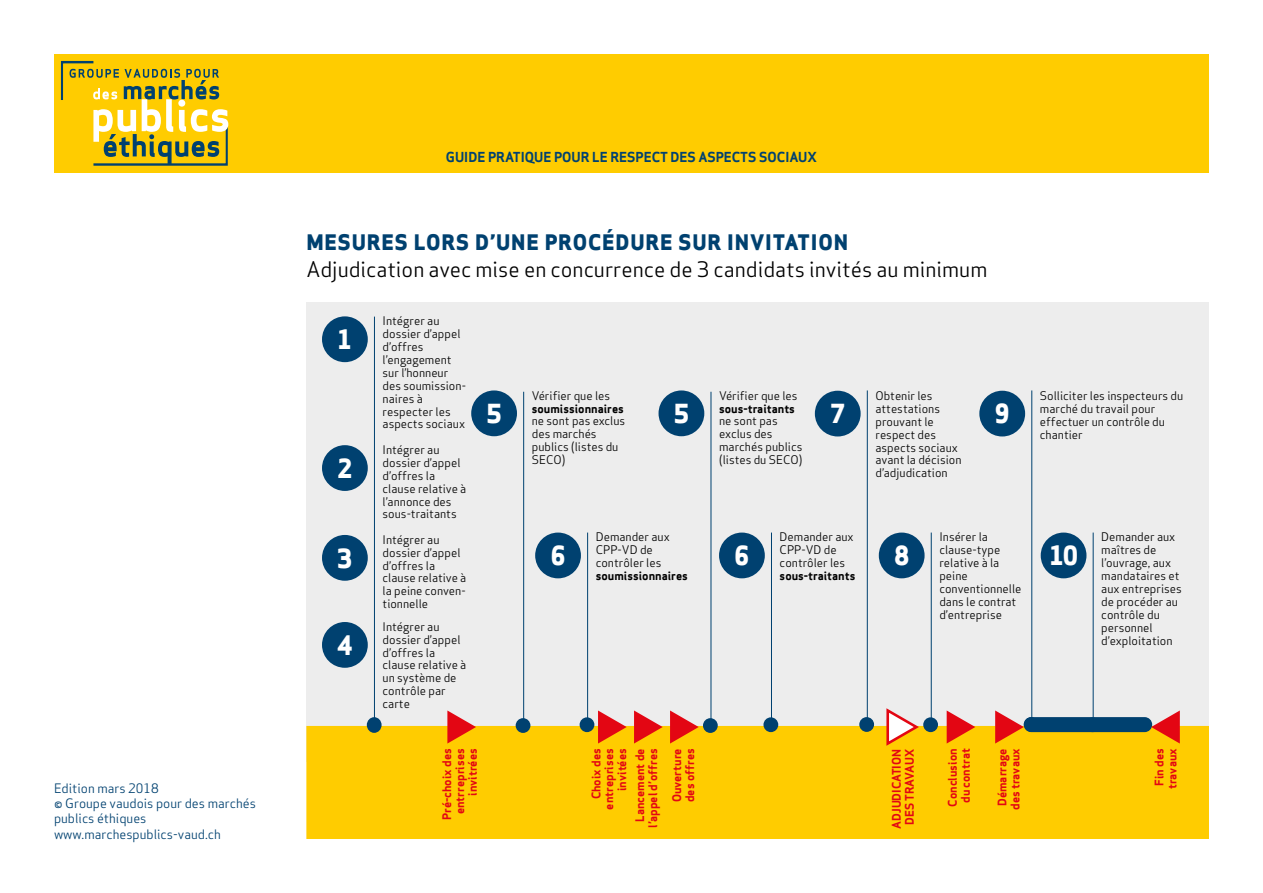
<style>
.page{position:relative;width:1263px;height:893px;background:#fff}
.page>*{position:absolute;margin:0;border:0;box-sizing:border-box;transform-origin:0 0}
.t1{font:800 25.65px "Apex Sans";color:#fff}
.t2{font:20.85px "Apex Sans";color:#000}
.t3{font:800 20.85px "Apex Sans";letter-spacing:.04em;color:#004170}
.t4{font:700 13.5px "Apex Sans";color:#004170}
.t5{font:12.75px/15.3px "Apex Sans";color:#004170}
.t6{font:11.7px/12.9px "Apex Sans";color:#000}
.t7{font:700 11.7px/12.9px "Apex Sans";color:#e30613;text-align:center}
.t8{font:700 11.7px "Apex Sans";color:#000}
</style>
<div class="page">
<div style="left:54px;top:54px;width:1155px;height:119px;background:#fc0"></div>
<svg style="left:61px;top:61px;width:167px;height:105px"></svg>
<div style="left:306px;top:302px;width:903px;height:460px;background:#ededed"></div>
<div style="left:306px;top:726px;width:903px;height:113px;background:#fc0"></div>
<div style="left:322px;top:316px;width:46px;height:46px;background:#004170;border-radius:50%"></div>
<div style="left:322px;top:445px;width:46px;height:46px;background:#004170;border-radius:50%"></div>
<div style="left:322px;top:535px;width:46px;height:46px;background:#004170;border-radius:50%"></div>
<div style="left:322px;top:622px;width:46px;height:46px;background:#004170;border-radius:50%"></div>
<hr style="left:374px;top:317px;width:1px;height:410px;background:#004170">
<div style="left:367px;top:717px;width:15px;height:16px;background:#004170;border-radius:50%"></div>
<div style="left:471px;top:390px;width:46px;height:46px;background:#004170;border-radius:50%"></div>
<div style="left:516px;top:718px;width:14px;height:15px;background:#004170;border-radius:50%"></div>
<hr style="left:523px;top:392px;width:1px;height:336px;background:#004170">
<div style="left:658px;top:390px;width:46px;height:46px;background:#004170;border-radius:50%"></div>
<div style="left:703px;top:718px;width:15px;height:15px;background:#004170;border-radius:50%"></div>
<hr style="left:711px;top:392px;width:1px;height:336px;background:#004170">
<div style="left:859px;top:717px;width:15px;height:15px;background:#004170;border-radius:50%"></div>
<div style="left:815px;top:391px;width:46px;height:45px;background:#004170;border-radius:50%"></div>
<hr style="left:867px;top:390px;width:1px;height:335px;background:#004170">
<div style="left:979px;top:391px;width:46px;height:45px;background:#004170;border-radius:50%"></div>
<hr style="left:1031px;top:390px;width:1px;height:335px;background:#004170">
<div style="left:535px;top:533px;width:46px;height:45px;background:#004170;border-radius:50%"></div>
<div style="left:580px;top:717px;width:14px;height:15px;background:#004170;border-radius:50%"></div>
<hr style="left:587px;top:533px;width:1px;height:191px;background:#004170">
<div style="left:719px;top:533px;width:46px;height:45px;background:#004170;border-radius:50%"></div>
<div style="left:763px;top:717px;width:15px;height:15px;background:#004170;border-radius:50%"></div>
<hr style="left:771px;top:533px;width:1px;height:191px;background:#004170">
<div style="left:879px;top:533px;width:45px;height:45px;background:#004170;border-radius:50%"></div>
<div style="left:923px;top:717px;width:15px;height:15px;background:#004170;border-radius:50%"></div>
<hr style="left:931px;top:533px;width:1px;height:191px;background:#004170">
<div style="left:1041px;top:533px;width:45px;height:45px;background:#004170;border-radius:50%"></div>
<hr style="left:1093px;top:533px;width:1px;height:191px;background:#004170">
<svg style="left:447px;top:710px;width:29px;height:33px"></svg>
<svg style="left:885px;top:708px;width:35px;height:40px"></svg>
<div style="left:1024px;top:717px;width:128px;height:15px;background:#004170;border-radius:8px"></div>
<svg style="left:598px;top:710px;width:29px;height:33px"></svg>
<svg style="left:634px;top:710px;width:29px;height:33px"></svg>
<svg style="left:670px;top:710px;width:29px;height:33px"></svg>
<svg style="left:947px;top:710px;width:28px;height:33px"></svg>
<svg style="left:995px;top:710px;width:29px;height:33px"></svg>
<svg style="left:1151px;top:710px;width:29px;height:33px"></svg>
<p class="t5" style="left:54px;top:779px;width:203px">Edition mars 2018<br>© Groupe vaudois pour des marchés publics éthiques www.marchespublics-vaud.ch</p>
<p class="t4" style="left:446px;top:148px;width:372px">GUIDE PRATIQUE POUR LE RESPECT DES ASPECTS SOCIAUX</p>
<h2 class="t3" style="left:306px;top:228px;width:543px">MESURES LORS D’UNE PROCÉDURE SUR INVITATION</h2>
<h2 class="t2" style="left:306px;top:252px;width:682px">Adjudication avec mise en concurrence de 3 candidats invités au minimum</h2>
<p class="t6" style="left:383px;top:313px;width:85px">Intégrer au dossier d’appel d’offres l’engagement sur l’honneur des soumission&shy;naires à respecter les aspects sociaux</p>
<h1 class="t1" style="left:337px;top:323px;width:17px">1</h1>
<p class="t6" style="left:532px;top:388px;width:80px">Vérifier que les</p>
<p class="t8" style="left:532px;top:401px;width:94px">soumissionnaires</p>
<p class="t6" style="left:532px;top:414px;width:95px">ne sont pas exclus des marchés publics (listes du<br>SECO)</p>
<p class="t6" style="left:719px;top:388px;width:80px">Vérifier que les</p>
<p class="t8" style="left:719px;top:401px;width:77px">sous-traitants</p>
<p class="t6" style="left:719px;top:414px;width:85px">ne sont pas exclus des marchés publics (listes du SECO)</p>
<p class="t6" style="left:875px;top:388px;width:88px">Obtenir les attestations prouvant le respect des aspects sociaux avant la décision d’adjudication</p>
<h1 class="t1" style="left:486px;top:397px;width:17px">5</h1>
<h1 class="t1" style="left:674px;top:397px;width:17px">5</h1>
<h1 class="t1" style="left:830px;top:397px;width:17px">7</h1>
<p class="t6" style="left:383px;top:442px;width:85px">Intégrer au dossier d’appel d’offres la clause relative à l’annonce des sous-traitants</p>
<h1 class="t1" style="left:337px;top:452px;width:17px">2</h1>
<h1 class="t1" style="left:994px;top:397px;width:17px">9</h1>
<h1 class="t1" style="left:337px;top:541px;width:17px">3</h1>
<h1 class="t1" style="left:337px;top:628px;width:17px">4</h1>
<p class="t6" style="left:383px;top:532px;width:85px">Intégrer au dossier d’appel d’offres la clause relative à la peine conven&shy;tionnelle</p>
<p class="t6" style="left:383px;top:619px;width:85px">Intégrer au dossier d’appel d’offres la clause relative à un système de contrôle par carte</p>
<h1 class="t1" style="left:550px;top:539px;width:17px">6</h1>
<p class="t6" style="left:596px;top:529px;width:76px">Demander aux<br>CPP-VD de contrôler les</p>
<p class="t8" style="left:596px;top:568px;width:94px">soumissionnaires</p>
<h1 class="t1" style="left:734px;top:539px;width:17px">6</h1>
<p class="t6" style="left:780px;top:529px;width:76px">Demander aux<br>CPP-VD de contrôler les</p>
<p class="t8" style="left:780px;top:568px;width:77px">sous-traitants</p>
<h1 class="t1" style="left:894px;top:539px;width:17px">8</h1>
<p class="t6" style="left:939px;top:529px;width:84px">Insérer la clause-type relative à la peine conventionnelle dans le contrat d’entreprise</p>
<p class="t6" style="left:1040px;top:388px;width:145px">Solliciter les inspecteurs du marché du travail pour effectuer un contrôle du chantier</p>
<h1 class="t1" style="left:1049px;top:539px;width:30px">10</h1>
<p class="t6" style="left:1101px;top:529px;width:82px">Demander aux maîtres de l’ouvrage, aux mandataires et aux entreprises de procéder au contrôle du personnel d’exploitation</p>
<p class="t7" style="left:440px;top:820px;width:73px;text-align:right;rotate:-90deg">Pré-choix des entrreprises invitrées</p>
<p class="t7" style="left:589px;top:809px;width:63px;text-align:right;rotate:-90deg">Choix des entreprises invitées</p>
<p class="t7" style="left:633px;top:828px;width:81px;rotate:-90deg">Lancement de l’appel d’offres</p>
<p class="t7" style="left:670px;top:802px;width:55px;text-align:left;rotate:-90deg">Ouverture des offres</p>
<p class="t7" style="left:946px;top:806px;width:60px;text-align:left;rotate:-90deg">Conclusion du contrat</p>
<p class="t7" style="left:995px;top:810px;width:63px;rotate:-90deg">Démarrage des travaux</p>
<p class="t7" style="left:890px;top:829px;width:81px;rotate:-90deg">ADJUDICATION<br>DES TRAVAUX</p>
<p class="t7" style="left:1153px;top:789px;width:42px;text-align:left;rotate:-90deg">Fin des travaux</p>
</div>
